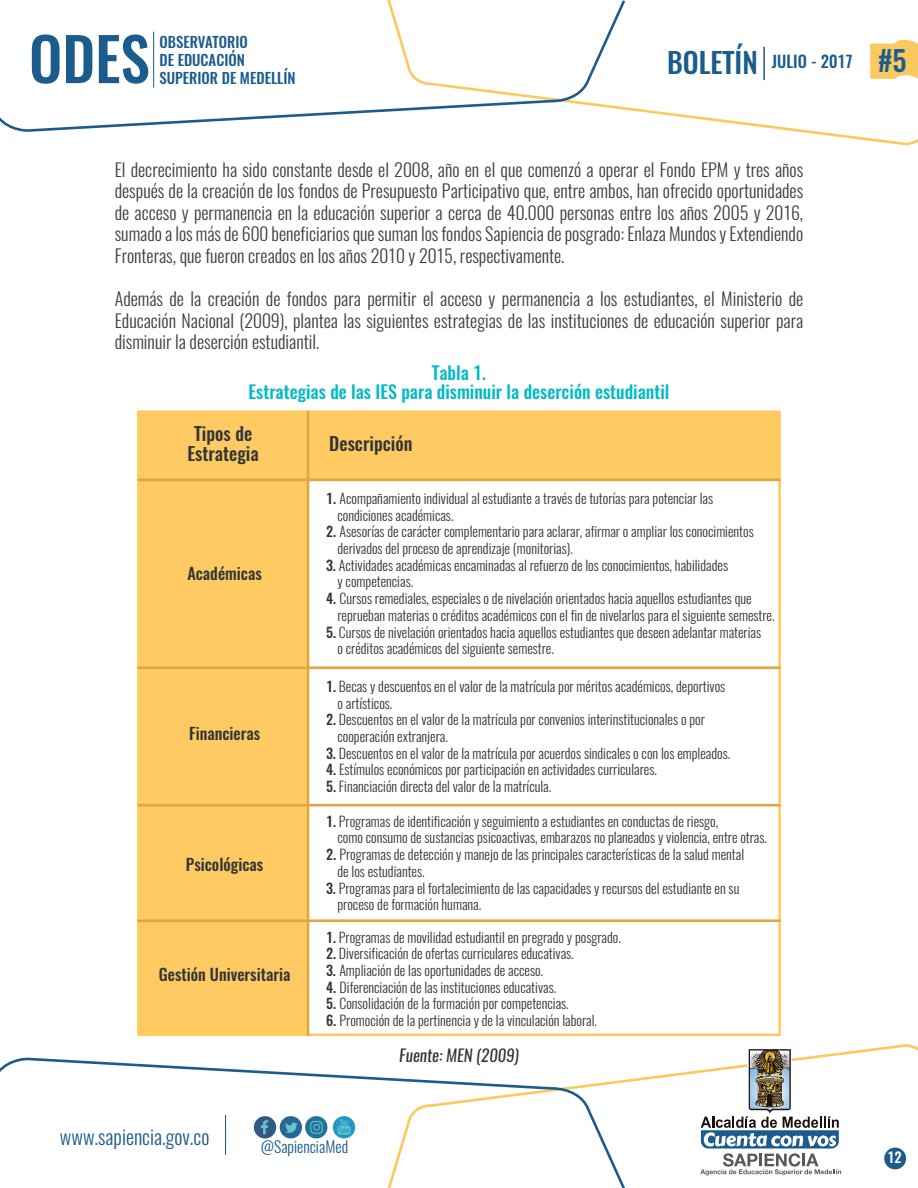
<style>
.page{position:relative;width:918px;height:1188px;background:#fff}
.page>*{position:absolute;margin:0;border:0;box-sizing:border-box;transform-origin:0 0}
.t1{font:500 59.4px "Oswald";color:#1c5c8d}
.t2{font:300 20.1px "Oswald";color:#1c5c8d}
.t3{font:500 18.45px/19.2px "Oswald";color:#323538;text-align:center}
.t4{font:300 18px/21.6px "Oswald";color:#3e3e3f;text-align:justify}
.t5{font:500 18px/19px "Oswald";color:#01bac7;text-align:center}
.t6{font:italic 16.65px "Oswald";color:#373037}
.t7{font:500 16.35px "Oswald";color:#1c5c8d}
.t8{font:500 16.2px "Oswald";color:#323538}
.t9{font:300 15.6px "Oswald";color:#1c5c8d}
.t10{font:500 14.85px/17.9px "Oswald";color:#1c5c8d}
.t11{font:500 14.25px "Oswald";color:#fff}
.t12{font:300 13.95px/16.6px "Oswald";color:#323538}
.s1{font-size:28.35px}
.s2{font-size:28.2px}
.s3{font-weight:500}
</style>
<div class="page">
<svg style="left:627px;top:46px;width:291px;height:100px"></svg>
<svg style="left:0;top:0;width:627px;height:132px"></svg>
<svg style="left:627px;top:1045px;width:291px;height:129px"></svg>
<svg style="left:0;top:1059px;width:627px;height:129px"></svg>
<hr style="left:153px;top:32px;width:1px;height:56px;background:#1c5c8d">
<svg style="left:870px;top:39px;width:48px;height:40px;background:#fad073"></svg>
<hr style="left:763px;top:47px;width:2px;height:33px;background:#1c5c8d">
<div style="left:254px;top:1116px;width:22px;height:22px;background:#315981;border-radius:50%"></div>
<div style="left:280px;top:1116px;width:22px;height:22px;background:#296695;border-radius:50%"></div>
<svg style="left:305px;top:1116px;width:22px;height:22px"></svg>
<svg style="left:333px;top:1116px;width:22px;height:22px"></svg>
<svg style="left:261px;top:1120px;width:7px;height:14px"></svg>
<svg style="left:338px;top:1119px;width:12px;height:16px"></svg>
<svg style="left:285px;top:1122px;width:13px;height:11px"></svg>
<div style="left:311px;top:1121px;width:11px;height:12px;border:1px solid #67c2d3;border-radius:3px"></div>
<div style="left:313px;top:1124px;width:7px;height:6px;border:1px solid #67c2d3;border-radius:50%"></div>
<hr style="left:225px;top:1115px;width:1px;height:40px;background:#1c5c8d">
<svg style="left:700px;top:1048px;width:141px;height:128px"></svg>
<div style="left:884px;top:1148px;width:22px;height:21px;background:#1c5c8d;border-radius:50%"></div>
<div style="left:138px;top:412px;width:642px;height:68px;background:#feca61"></div>
<div style="left:138px;top:480px;width:170px;height:555px;background:#feca61"></div>
<div style="left:137px;top:410px;width:644px;height:626px;border:3px solid #feca61"></div>
<hr style="left:138px;top:666px;width:642px;height:3px;background:#dea746">
<hr style="left:138px;top:479px;width:642px;height:2px;background:#dea746">
<hr style="left:138px;top:804px;width:642px;height:3px;background:#dea746">
<hr style="left:138px;top:919px;width:642px;height:3px;background:#dea746">
<hr style="left:307px;top:412px;width:2px;height:623px;background:#dea746">
<h1 class="t1" style="left:29px;top:18px;width:122px">ODES</h1>
<p class="t10" style="left:159px;top:34px;width:138px">OBSERVATORIO<br>DE EDUCACIÓN<br>SUPERIOR DE MEDELLÍN</p>
<p class="t7" style="left:667px;top:50px;width:241px"><span class="s1">BOLETÍN</span> JULIO - 2017 <span class="s2">#5</span></p>
<p class="t4" style="left:115px;top:159px;width:690px">El decrecimiento ha sido constante desde el 2008, año en el que comenzó a operar el Fondo EPM y tres años después de la creación de los fondos de Presupuesto Participativo que, entre ambos, han ofrecido oportunidades de acceso y permanencia en la educación superior a cerca de 40.000 personas entre los años 2005 y 2016, sumado a los más de 600 beneficiarios que suman los fondos Sapiencia de posgrado: Enlaza Mundos y Extendiendo Fronteras, que fueron creados en los años 2010 y 2015, respectivamente.</p>
<p class="t4" style="left:115px;top:288px;width:690px">Además de la creación de fondos para permitir el acceso y permanencia a los estudiantes, el Ministerio de Educación Nacional (2009), plantea las siguientes estrategias de las instituciones de educación superior para disminuir la deserción estudiantil.</p>
<p class="t5" style="left:249px;top:364px;width:422px">Tabla 1.<br>Estrategias de las IES para disminuir la deserción estudiantil</p>
<h3 class="t3" style="left:329px;top:434px;width:85px">Descripción</h3>
<h3 class="t3" style="left:188px;top:425px;width:73px">Tipos de<br>Estrategia</h3>
<p class="t8" style="left:187px;top:562px;width:76px">Académicas</p>
<p class="t8" style="left:189px;top:722px;width:73px">Financieras</p>
<p class="t8" style="left:186px;top:853px;width:79px">Psicológicas</p>
<p class="t8" style="left:159px;top:963px;width:133px">Gestión Universitaria</p>
<p class="t12" style="left:337px;top:490px;width:377px;text-indent:-11px"><span class="s3">1.</span> Acompañamiento individual al estudiante a través de tutorías para potenciar las condiciones académicas.</p>
<p class="t12" style="left:337px;top:523px;width:418px;text-indent:-11px"><span class="s3">2.</span> Asesorías de carácter complementario para aclarar, afirmar o ampliar los conocimientos derivados del proceso de aprendizaje (monitorias).</p>
<p class="t12" style="left:337px;top:557px;width:392px;text-indent:-11px"><span class="s3">3.</span> Actividades académicas encaminadas al refuerzo de los conocimientos, habilidades y competencias.</p>
<p class="t12" style="left:337px;top:590px;width:439px;text-indent:-11px"><span class="s3">4.</span> Cursos remediales, especiales o de nivelación orientados hacia aquellos estudiantes que reprueban materias o créditos académicos con el fin de nivelarlos para el siguiente semestre.</p>
<p class="t12" style="left:337px;top:624px;width:425px;text-indent:-11px"><span class="s3">5.</span> Cursos de nivelación orientados hacia aquellos estudiantes que deseen adelantar materias o créditos académicos del siguiente semestre.</p>
<p class="t12" style="left:337px;top:678px;width:389px;text-indent:-11px"><span class="s3">1.</span> Becas y descuentos en el valor de la matrícula por méritos académicos, deportivos o artísticos.</p>
<p class="t12" style="left:337px;top:711px;width:369px;text-indent:-11px"><span class="s3">2.</span> Descuentos en el valor de la matrícula por convenios interinstitucionales o por cooperación extranjera.</p>
<p class="t12" style="left:326px;top:745px;width:406px"><span class="s3">3.</span> Descuentos en el valor de la matrícula por acuerdos sindicales o con los empleados.</p>
<p class="t12" style="left:326px;top:761px;width:332px"><span class="s3">4.</span> Estímulos económicos por participación en actividades curriculares.</p>
<p class="t12" style="left:326px;top:778px;width:227px"><span class="s3">5.</span> Financiación directa del valor de la matrícula.</p>
<p class="t12" style="left:337px;top:813px;width:431px;text-indent:-11px"><span class="s3">1.</span> Programas de identificación y seguimiento a estudiantes en conductas de riesgo,<br>como consumo de sustancias psicoactivas, embarazos no planeados y violencia, entre otras.</p>
<p class="t12" style="left:337px;top:846px;width:408px;text-indent:-11px"><span class="s3">2.</span> Programas de detección y manejo de las principales características de la salud mental de los estudiantes.</p>
<p class="t12" style="left:337px;top:880px;width:403px;text-indent:-11px"><span class="s3">3.</span> Programas para el fortalecimiento de las capacidades y recursos del estudiante en su proceso de formación humana.</p>
<p class="t12" style="left:326px;top:929px;width:296px"><span class="s3">1.</span> Programas de movilidad estudiantil en pregrado y posgrado.</p>
<p class="t12" style="left:326px;top:945px;width:249px"><span class="s3">2.</span> Diversificación de ofertas curriculares educativas.</p>
<p class="t12" style="left:326px;top:962px;width:218px"><span class="s3">3.</span> Ampliación de las oportunidades de acceso.</p>
<p class="t12" style="left:326px;top:979px;width:232px"><span class="s3">4.</span> Diferenciación de las instituciones educativas.</p>
<p class="t12" style="left:326px;top:995px;width:244px"><span class="s3">5.</span> Consolidación de la formación por competencias.</p>
<p class="t12" style="left:326px;top:1012px;width:273px"><span class="s3">6.</span> Promoción de la pertinencia y de la vinculación laboral.</p>
<p class="t6" style="left:399px;top:1044px;width:121px">Fuente: MEN (2009)</p>
<h2 class="t2" style="left:60px;top:1123px;width:151px">www.sapiencia.gov.co</h2>
<p class="t9" style="left:261px;top:1136px;width:89px">@SapienciaMed</p>
<p class="t11" style="left:888px;top:1148px;width:16px">12</p>
</div>
